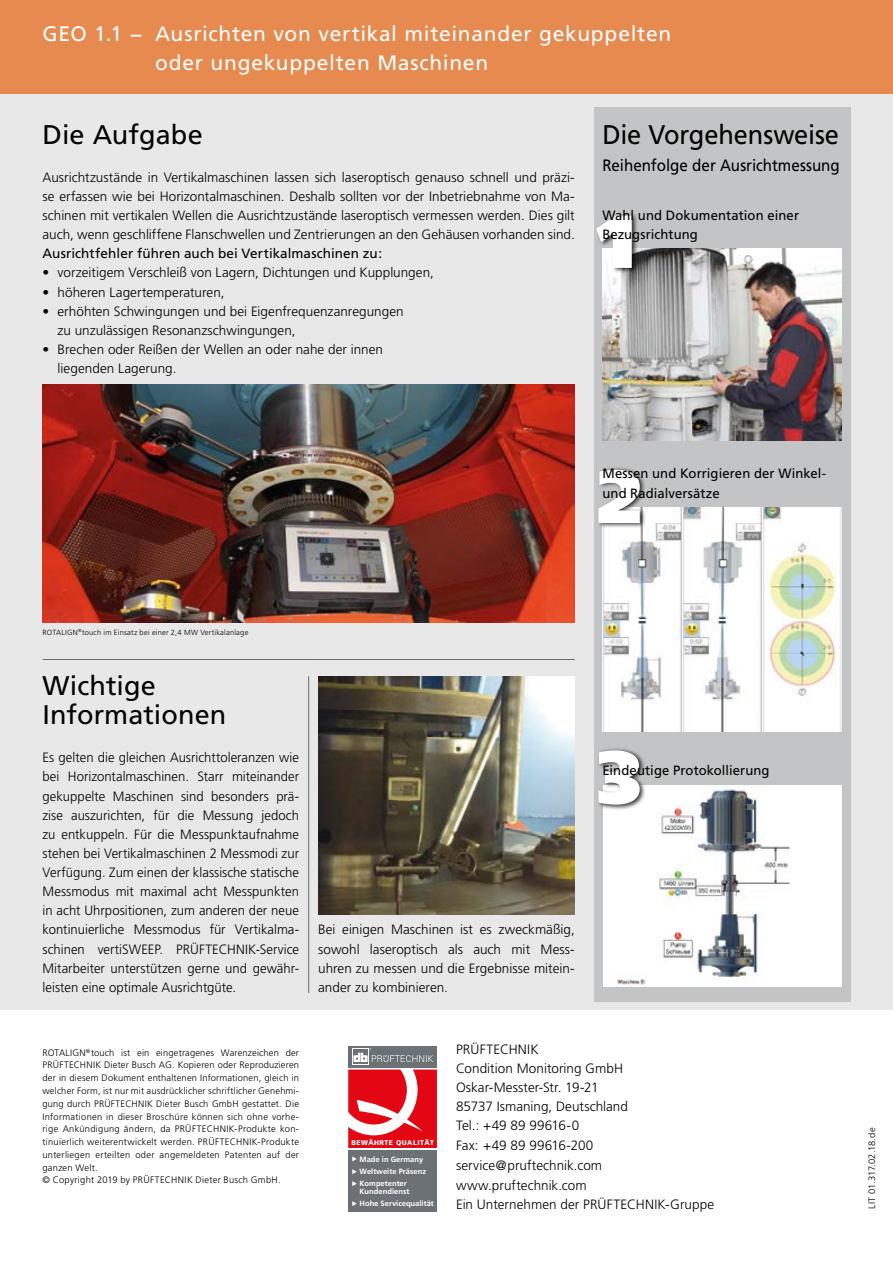
<style>
.page{position:relative;width:893px;height:1263px;background:#fff}
.page>*{position:absolute;margin:0;border:0;box-sizing:border-box;transform-origin:0 0}
.t1{font:900 75px "Frutiger";color:#fff}
.t2{font:27px/28.7px "Frutiger";color:#000}
.t3{font:27px "Frutiger";color:#000;scale:.94 1}
.t4{font:21px/28.7px "Frutiger";letter-spacing:.035em;color:#fff}
.t5{font:16.5px "Frutiger";letter-spacing:-.005em;color:#000;scale:.92 1}
.t6{font:300 13.5px/19.2px "Frutiger";letter-spacing:.005em;color:#000}
.t7{font:13.5px/19.2px "Frutiger";letter-spacing:.005em;color:#000}
.t8{font:300 9.3px/12.8px "Frutiger";letter-spacing:.02em;color:#000}
.t9{font:700 7.65px/12px "Frutiger";color:#fff}
.t10{font:300 7.5px "Frutiger";letter-spacing:.03em;color:#000}
.t11{font:900 6.75px "Frutiger";letter-spacing:.075em;color:#fff}
</style>
<div class="page">
<div style="left:0;top:0;width:893px;height:1009px;background:#e9e8e8"></div>
<div style="left:594px;top:107px;width:256px;height:894px;background:#c3c4c5"></div>
<img style="left:43px;top:384px;width:532px;height:239px">
<img style="left:318px;top:676px;width:257px;height:238px">
<img style="left:602px;top:507px;width:240px;height:224px">
<img style="left:604px;top:786px;width:238px;height:200px">
<img style="left:602px;top:248px;width:240px;height:192px">
<div style="left:0;top:0;width:893px;height:94px;background:#e68a50"></div>
<hr style="left:43px;top:659px;width:532px;height:1px;background:#6e6d6d">
<hr style="left:308px;top:676px;width:1px;height:317px;background:#6e6d6d">
<div style="left:595px;top:213px;width:43px;height:60px;background:#000;opacity:.75"></div>
<div style="left:597px;top:467px;width:49px;height:61px;background:#000;opacity:.75"></div>
<div style="left:597px;top:747px;width:49px;height:63px;background:#000;opacity:.75"></div>
<div style="left:348px;top:1046px;width:89px;height:21px;background:#6c7175"></div>
<div style="left:348px;top:1150px;width:89px;height:61px;background:#6c7175"></div>
<svg style="left:348px;top:1048px;width:89px;height:100px"></svg>
<svg style="left:352px;top:1156px;width:5px;height:5px"></svg>
<svg style="left:352px;top:1169px;width:5px;height:5px"></svg>
<svg style="left:352px;top:1181px;width:5px;height:5px"></svg>
<svg style="left:352px;top:1201px;width:5px;height:5px"></svg>
<h3 class="t4" style="left:155px;top:20px;width:518px;text-indent:-112px">GEO 1.1 − Ausrichten von vertikal miteinander gekuppelten oder ungekuppelten Maschinen</h3>
<h2 class="t2" style="left:43px;top:120px;width:162px">Die Aufgabe</h2>
<p class="t6" style="left:43px;top:168px;width:534px;text-align:justify">Ausrichtzustände in Vertikalmaschinen lassen sich laseroptisch genauso schnell und präzi&shy;se erfassen wie bei Horizontalmaschinen. Deshalb sollten vor der Inbetriebnahme von Ma&shy;schinen mit vertikalen Wellen die Ausrichtzustände laseroptisch vermessen werden. Dies gilt auch, wenn geschliffene Flanschwellen und Zentrierungen an den Gehäusen vorhanden sind.</p>
<p class="t7" style="left:43px;top:244px;width:341px">Ausrichtfehler führen auch bei Vertikalmaschinen zu:</p>
<p class="t6" style="left:43px;top:263px;width:393px">• vorzeitigem Verschleiß von Lagern, Dichtungen und Kupplungen,</p>
<p class="t6" style="left:43px;top:282px;width:183px">• höheren Lagertemperaturen,</p>
<p class="t6" style="left:58px;top:302px;width:348px;text-indent:-15px">• erhöhten Schwingungen und bei Eigenfrequenzanregungen zu unzulässigen Resonanzschwingungen,</p>
<p class="t6" style="left:58px;top:340px;width:327px;text-indent:-15px">• Brechen oder Reißen der Wellen an oder nahe der innen liegenden Lagerung.</p>
<h2 class="t3" style="left:602px;top:118px;width:253px">Die Vorgehensweise</h2>
<p class="t5" style="left:602px;top:155px;width:260px">Reihenfolge der Ausrichtmessung</p>
<p class="t7" style="left:602px;top:206px;width:198px">Wahl und Dokumentation einer<br>Bezugsrichtung</p>
<h1 class="t1" style="left:597px;top:196px;width:40px">1</h1>
<p class="t7" style="left:602px;top:464px;width:225px">Messen und Korrigieren der Winkel&shy;und Radialversätze</p>
<h1 class="t1" style="left:597px;top:451px;width:46px">2</h1>
<p class="t10" style="left:43px;top:628px;width:207px">ROTALIGN<sup>®</sup> touch im Einsatz bei einer 2,4 MW Vertikalanlage</p>
<h2 class="t2" style="left:43px;top:671px;width:185px">Wichtige<br>Informationen</h2>
<p class="t6" style="left:43px;top:748px;width:258px;text-align:justify">Es gelten die gleichen Ausrichttoleranzen wie bei Horizontalmaschinen. Starr miteinander gekuppelte Maschinen sind besonders prä&shy;zise auszurichten, für die Messung jedoch zu entkuppeln. Für die Messpunktaufnahme stehen bei Vertikalmaschinen 2 Messmodi zur Verfügung. Zum einen der klassische statische Messmodus mit maximal acht Messpunkten in acht Uhrpositionen, zum anderen der neue kontinuierliche Messmodus für Vertikalma&shy;schinen vertiSWEEP. PRÜFTECHNIK-Service Mitarbeiter unterstützen gerne und gewähr&shy;leisten eine optimale Ausrichtgüte.</p>
<p class="t6" style="left:318px;top:920px;width:258px;text-align:justify">Bei einigen Maschinen ist es zweckmäßig, sowohl laseroptisch als auch mit Mess&shy;uhren zu messen und die Ergebnisse mitein&shy;ander zu kombinieren.</p>
<h1 class="t1" style="left:597px;top:732px;width:46px">3</h1>
<p class="t7" style="left:603px;top:761px;width:169px">Eindeutige Protokollierung</p>
<p class="t8" style="left:43px;top:1046px;width:258px">ROTALIGN<sup>®</sup>touch ist ein eingetragenes Warenzeichen der PRÜFTECHNIK Dieter Busch AG. Kopieren oder Reproduzieren der in diesem Dokument enthaltenen Informationen, gleich in welcher Form, ist nur mit ausdrücklicher schriftlicher Genehmi&shy;gung durch PRÜFTECHNIK Dieter Busch GmbH gestattet. Die Informationen in dieser Broschüre können sich ohne vorhe&shy;rige Ankündigung ändern, da PRÜFTECHNIK-Produkte kon&shy;tinuierlich weiterentwickelt werden. PRÜFTECHNIK-Produkte unterliegen erteilten oder angemeldeten Patenten auf der ganzen Welt.<br>© Copyright 2019 by PRÜFTECHNIK Dieter Busch GmbH.</p>
<p class="t6" style="left:456px;top:1040px;width:173px">PRÜFTECHNIK<br>Condition Monitoring GmbH<br>Oskar-Messter-Str. 19-21<br>85737 Ismaning, Deutschland<br>Tel.: +49 89 99616-0<br>Fax: +49 89 99616-200</p>
<p class="t11" style="left:351px;top:1139px;width:84px">BEWÄHRTE QUALITÄT</p>
<p class="t9" style="left:360px;top:1153px;width:68px">Made in Germany<br>Weltweite Präsenz<br>Kompetenter</p>
<p class="t9" style="left:360px;top:1186px;width:76px">Kundendienst<br>Hohe Servicequalität</p>
<p class="t6" style="left:456px;top:1156px;width:260px">service@pruftechnik.com www.pruftechnik.com<br>Ein Unternehmen der PRÜFTECHNIK-Gruppe</p>
<p class="t8" style="left:866px;top:1209px;width:83px;rotate:-90deg">LIT 01.317.02.18.de</p>
</div>
